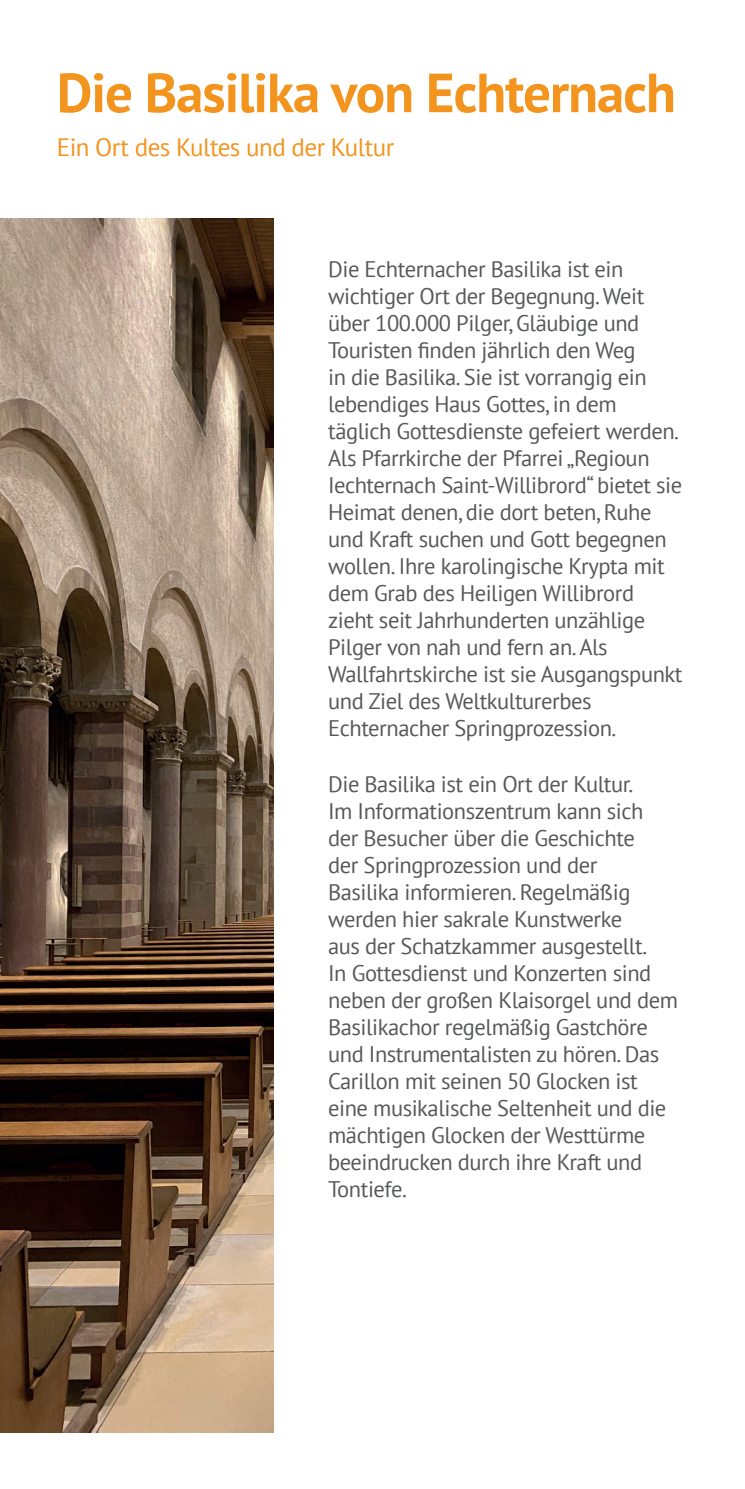
<style>
.page{position:relative;width:745px;height:1489px;background:#fff}
.page>*{position:absolute;margin:0;border:0;box-sizing:border-box;transform-origin:0 0}
.t1{font:700 55px "PT Sans";letter-spacing:-.02em;color:#f3941e}
.t2{font:25px "PT Sans";letter-spacing:-.02em;color:#f3941e}
.t3{font:22.5px/27px "PT Sans";letter-spacing:-.02em;color:#57585a}
</style>
<div class="page">
<img style="left:0;top:218px;width:273px;height:1213px">
<h1 class="t1" style="left:57px;top:56px;width:620px">Die Basilika von Echternach</h1>
<p class="t2" style="left:57px;top:131px;width:339px">Ein Ort des Kultes und der Kultur</p>
<p class="t3" style="left:328px;top:255px;width:356px">Die Echternacher Basilika ist ein wichtiger Ort der Begegnung. Weit über 100.000 Pilger, Gläubige und Touristen finden jährlich den Weg<br>in die Basilika. Sie ist vorrangig ein lebendiges Haus Gottes, in dem täglich Gottesdienste gefeiert werden.<br>Als Pfarrkirche der Pfarrei „Regioun Iechternach Saint-Willibrord“ bietet sie Heimat denen, die dort beten, Ruhe und Kraft suchen und Gott begegnen wollen. Ihre karolingische Krypta mit dem Grab des Heiligen Willibrord zieht seit Jahrhunderten unzählige Pilger von nah und fern an. Als Wallfahrtskirche ist sie Ausgangspunkt und Ziel des Weltkulturerbes Echternacher Springprozession.</p>
<p class="t3" style="left:328px;top:769px;width:351px">Die Basilika ist ein Ort der Kultur.<br>Im Informationszentrum kann sich der Besucher über die Geschichte<br>der Springprozession und der<br>Basilika informieren. Regelmäßig werden hier sakrale Kunstwerke<br>aus der Schatzkammer ausgestellt.<br>In Gottesdienst und Konzerten sind neben der großen Klaisorgel und dem Basilikachor regelmäßig Gastchöre und Instrumentalisten zu hören. Das Carillon mit seinen 50 Glocken ist eine musikalische Seltenheit und die mächtigen Glocken der Westtürme beeindrucken durch ihre Kraft und Tontiefe.</p>
</div>
